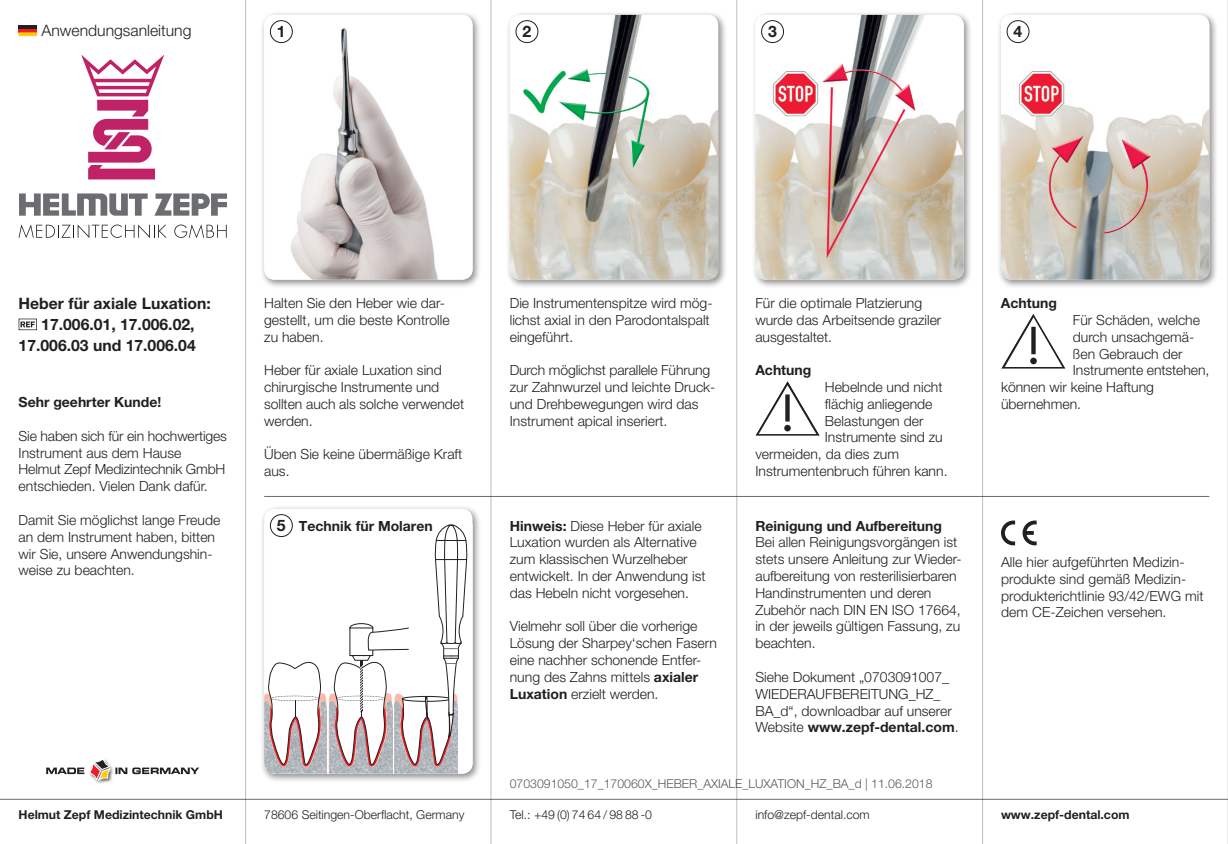
<style>
.page{position:relative;width:1228px;height:844px;background:#fff}
.page>*{position:absolute;margin:0;border:0;box-sizing:border-box;transform-origin:0 0}
.t1{font:700 15.75px "Helvetica Neue LT Pro";color:#231f20}
.t2{font:300 15.75px "Helvetica Neue LT Pro";color:#231f20}
.t3{font:300 14px/16.8px "Helvetica Neue LT Pro";color:#231f20}
.t4{font:700 14px "Helvetica Neue LT Pro";color:#231f20}
.t5{font:300 12.25px "Helvetica Neue LT Pro";color:#231f20}
.t6{font:300 12.25px "Helvetica Neue LT Pro";color:#57585a}
.t7{font:700 12.25px "Helvetica Neue LT Pro";color:#231f20}
.s1{font-weight:700}
.s2{font-size:15.75px}
</style>
<div class="page">
<svg style="left:81px;top:55px;width:83px;height:124px"></svg>
<svg style="left:19px;top:224px;width:148px;height:14px"></svg>
<svg style="left:174px;top:224px;width:53px;height:14px"></svg>
<svg style="left:19px;top:193px;width:129px;height:23px"></svg>
<svg style="left:154px;top:193px;width:73px;height:23px"></svg>
<hr style="left:0;top:798px;width:1228px;height:1px;background:#6c6d70">
<hr style="left:264px;top:496px;width:945px;height:1px;background:#6c6d70">
<hr style="left:19px;top:25px;width:18px;height:4px;background:#231f20">
<hr style="left:19px;top:29px;width:18px;height:3px;background:#ee1d23">
<svg style="left:19px;top:32px;width:18px;height:4px"></svg>
<svg style="left:19px;top:318px;width:18px;height:13px"></svg>
<div style="left:260px;top:11px;width:222px;height:277px;background:#231f20;opacity:.5"></div>
<img style="left:264px;top:15px;width:208px;height:264px">
<div style="left:270px;top:21px;width:22px;height:22px;background:#fff;border-radius:50%"></div>
<div style="left:270px;top:20px;width:23px;height:23px;border:1px solid #231f20;border-radius:50%"></div>
<div style="left:505px;top:11px;width:222px;height:277px;background:#231f20;opacity:.5"></div>
<img style="left:510px;top:15px;width:208px;height:264px">
<div style="left:516px;top:21px;width:22px;height:22px;background:#fff;border-radius:50%"></div>
<div style="left:515px;top:20px;width:23px;height:23px;border:1px solid #231f20;border-radius:50%"></div>
<div style="left:751px;top:11px;width:222px;height:277px;background:#231f20;opacity:.5"></div>
<img style="left:755px;top:15px;width:209px;height:264px">
<div style="left:761px;top:21px;width:22px;height:22px;background:#fff;border-radius:50%"></div>
<div style="left:761px;top:20px;width:23px;height:23px;border:1px solid #231f20;border-radius:50%"></div>
<div style="left:997px;top:11px;width:221px;height:277px;background:#231f20;opacity:.5"></div>
<img style="left:1001px;top:15px;width:208px;height:264px">
<div style="left:1007px;top:21px;width:22px;height:22px;background:#fff;border-radius:50%"></div>
<div style="left:1006px;top:20px;width:23px;height:23px;border:1px solid #231f20;border-radius:50%"></div>
<img style="left:756px;top:381px;width:63px;height:54px">
<img style="left:1001px;top:314px;width:64px;height:54px">
<div style="left:260px;top:504px;width:222px;height:278px;background:#231f20;opacity:.5"></div>
<div style="left:264px;top:508px;width:209px;height:265px;background:#fff;border-radius:11px"></div>
<svg style="left:264px;top:524px;width:203px;height:249px"></svg>
<div style="left:270px;top:514px;width:22px;height:22px;background:#fff;border-radius:50%"></div>
<div style="left:270px;top:514px;width:23px;height:23px;border:1px solid #231f20;border-radius:50%"></div>
<svg style="left:1001px;top:520px;width:14px;height:25px"></svg>
<svg style="left:1022px;top:520px;width:14px;height:25px"></svg>
<div style="left:89px;top:757px;width:26px;height:27px;background:#231f20;opacity:.75"></div>
<svg style="left:46px;top:758px;width:153px;height:22px"></svg>
<hr style="left:245px;top:0;width:1px;height:843px;background:#231f20">
<hr style="left:491px;top:0;width:1px;height:843px;background:#231f20">
<hr style="left:736px;top:0;width:1px;height:843px;background:#231f20">
<hr style="left:982px;top:0;width:1px;height:843px;background:#231f20">
<hr style="left:1227px;top:0;width:1px;height:843px;background:#231f20">
<p class="t2" style="left:42px;top:21px;width:151px">Anwendungsanleitung</p>
<p class="t1" style="left:277px;top:22px;width:10px">1</p>
<p class="t1" style="left:522px;top:22px;width:10px">2</p>
<p class="t1" style="left:768px;top:22px;width:10px">3</p>
<p class="t1" style="left:1013px;top:22px;width:10px">4</p>
<p class="t3" style="left:264px;top:294px;width:187px">Halten Sie den Heber wie dar&shy;gestellt, um die beste Kontrolle zu haben.</p>
<p class="t3" style="left:264px;top:361px;width:202px">Heber für axiale Luxation sind chirurgische Instrumente und sollten auch als solche verwendet werden.</p>
<p class="t3" style="left:264px;top:445px;width:200px">Üben Sie keine übermäßige Kraft aus.</p>
<p class="t1" style="left:19px;top:294px;width:194px">Heber für axiale Luxation:</p>
<p class="t1" style="left:41px;top:315px;width:155px">17.006.01, 17.006.02,</p>
<p class="t1" style="left:19px;top:336px;width:179px">17.006.03 und 17.006.04</p>
<p class="t3" style="left:510px;top:294px;width:204px">Die Instrumentenspitze wird mög&shy;lichst axial in den Parodontalspalt eingeführt.</p>
<p class="t3" style="left:510px;top:361px;width:207px">Durch möglichst parallele Führung zur Zahnwurzel und leichte Druck&shy;und Drehbewegungen wird das<br>Instrument apical inseriert.</p>
<p class="t4" style="left:19px;top:393px;width:144px">Sehr geehrter Kunde!</p>
<p class="t3" style="left:19px;top:427px;width:210px">Sie haben sich für ein hochwertiges<br>Instrument aus dem Hause<br>Helmut Zepf Medizintechnik GmbH entschieden. Vielen Dank dafür.</p>
<p class="t3" style="left:19px;top:511px;width:203px">Damit Sie möglichst lange Freude an dem Instrument haben, bitten wir Sie, unsere Anwendungshin&shy;weise zu beachten.</p>
<p class="t3" style="left:510px;top:516px;width:197px"><span class="s1">Hinweis:</span> Diese Heber für axiale<br>Luxation wurden als Alternative zum klassischen Wurzelheber entwickelt. In der Anwendung ist das Hebeln nicht vorgesehen.</p>
<p class="t3" style="left:510px;top:617px;width:209px">Vielmehr soll über die vorherige<br>Lösung der Sharpey‘schen Fasern eine nachher schonende Entfer&shy;nung des Zahns mittels <span class="s1">axialer<br>Luxation</span> erzielt werden.</p>
<p class="t4" style="left:277px;top:516px;width:157px"><span class="s2">5</span> Technik für Molaren</p>
<p class="t3" style="left:755px;top:294px;width:187px">Für die optimale Platzierung wurde das Arbeitsende graziler ausgestaltet.</p>
<p class="t4" style="left:755px;top:361px;width:58px">Achtung</p>
<p class="t3" style="left:825px;top:378px;width:119px">Hebelnde und nicht</p>
<p class="t3" style="left:825px;top:395px;width:109px">flächig anliegende</p>
<p class="t3" style="left:825px;top:412px;width:100px">Belastungen der</p>
<p class="t3" style="left:825px;top:428px;width:119px">Instrumente sind zu</p>
<p class="t3" style="left:755px;top:445px;width:145px">vermeiden, da dies zum</p>
<p class="t3" style="left:755px;top:462px;width:194px">Instrumentenbruch führen kann.</p>
<p class="t3" style="left:755px;top:516px;width:208px"><span class="s1">Reinigung und Aufbereitung<br></span>Bei allen Reinigungsvorgängen ist stets unsere Anleitung zur Wieder&shy;aufbereitung von resterilisierbaren<br>Handinstrumenten und deren<br>Zubehör nach DIN EN ISO 17664, in der jeweils gültigen Fassung, zu beachten.</p>
<p class="t3" style="left:755px;top:668px;width:205px">Siehe Dokument „0703091007_<br>WIEDERAUFBEREITUNG_HZ_<br>BA_d“, downloadbar auf unserer<br>Website <span class="s1">www.zepf-dental.com</span>.</p>
<p class="t6" style="left:510px;top:775px;width:424px">0703091050_17_170060X_HEBER_AXIALE_LUXATION_HZ_BA_d | 11.06.2018</p>
<p class="t4" style="left:1001px;top:294px;width:58px">Achtung</p>
<p class="t3" style="left:1073px;top:311px;width:129px">Für Schäden, welche</p>
<p class="t3" style="left:1073px;top:328px;width:123px">durch unsachgemä-</p>
<p class="t3" style="left:1073px;top:345px;width:111px">ßen Gebrauch der</p>
<p class="t3" style="left:1073px;top:361px;width:138px">Instrumente entstehen,</p>
<p class="t3" style="left:1001px;top:378px;width:155px">können wir keine Haftung</p>
<p class="t3" style="left:1001px;top:395px;width:82px">übernehmen.</p>
<p class="t3" style="left:1001px;top:553px;width:204px">Alle hier aufgeführten Medizin&shy;produkte sind gemäß Medizin&shy;produkterichtlinie 93/42/EWG mit dem CE-Zeichen versehen.</p>
<p class="t7" style="left:19px;top:807px;width:206px">Helmut Zepf Medizintechnik GmbH</p>
<p class="t5" style="left:264px;top:807px;width:202px">78606 Seitingen-Oberflacht, Germany</p>
<p class="t5" style="left:510px;top:807px;width:144px">Tel.: +49 (0) 74 64 / 98 88 -0</p>
<p class="t5" style="left:755px;top:807px;width:116px">info@zepf-dental.com</p>
<p class="t7" style="left:1001px;top:807px;width:130px">www.zepf-dental.com</p>
</div>
